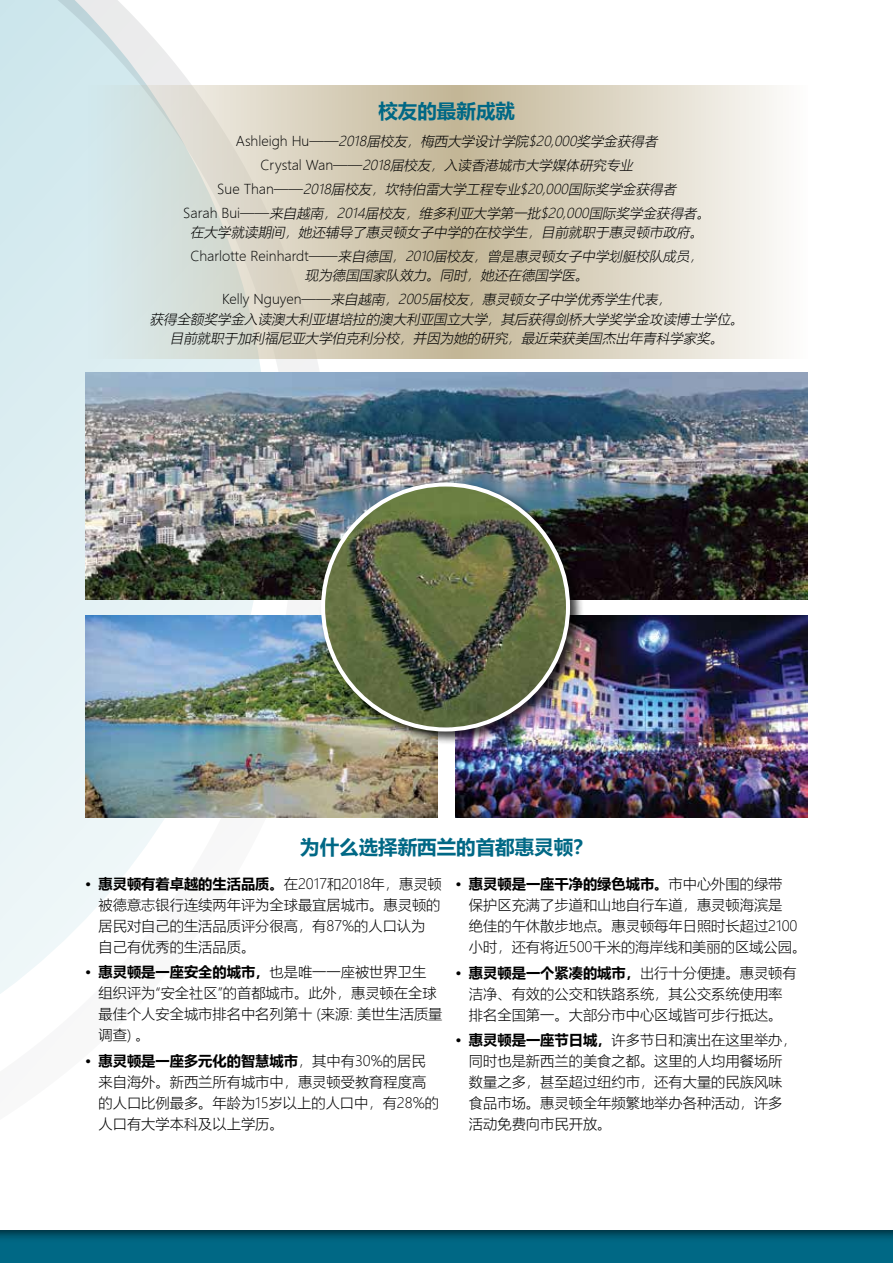
<style>
.page{position:relative;width:893px;height:1263px;background:#fff}
.page>*{position:absolute;margin:0;border:0;box-sizing:border-box;transform-origin:0 0}
.t1{font:700 19.5px "Microsoft Ya Hei";color:#006885}
.t2{font:300 14.25px/21px "Microsoft Ya Hei";color:#000}
.t3{font:italic 300 13.5px/23.7px "Microsoft Ya Hei";color:#000;text-align:center}
.s1{font-style:normal}
.s2{font-weight:700}
</style>
<div class="page">
<div style="left:0;top:1227px;width:893px;height:36px;background:#000;opacity:.61"></div>
<svg style="left:0;top:359px;width:334px;height:872px"></svg>
<svg style="left:0;top:0;width:268px;height:1122px"></svg>
<img style="left:85px;top:372px;width:723px;height:227px">
<img style="left:455px;top:615px;width:353px;height:202px">
<img style="left:85px;top:615px;width:352px;height:202px">
<div style="left:319px;top:480px;width:265px;height:265px;background:#000;opacity:.75"></div>
<img style="left:323px;top:486px;width:245px;height:243px">
<svg style="left:85px;top:85px;width:692px;height:274px;background:#d8d5c5"></svg>
<h1 class="t1" style="left:378px;top:98px;width:138px">校友的最新成就</h1>
<p class="t3" style="left:183px;top:129px;width:532px"><span class="s1">A s h l e i g h H u — —</span> 2018届校友，梅西大学设计学院$20,000奖学金获得者<br><span class="s1">C r y s t a l W a n — —</span> 2018届校友，入读香港城市大学媒体研究专业<br><span class="s1">S u e T h a n — —</span> 2018届校友，坎特伯雷大学工程专业$20,000国际奖学金获得者<br><span class="s1">S a r a h B u i — —</span> 来自越南，2014届校友，维多利亚大学第一批$20,000国际奖学金获得者。</p>
<p class="t3" style="left:190px;top:220px;width:518px;text-align:left">在大学就读期间，她还辅导了惠灵顿女子中学的在校学生，目前就职于惠灵顿市政府。<br><span class="s1">C h a r l o t t e R e i n h a r d t——</span>来自德国，2010届校友，曾是惠灵顿女子中学划艇校队成员，</p>
<p class="t3" style="left:222px;top:263px;width:454px">现为德国国家队效力。同时，她还在德国学医。<br><span class="s1">K e l l y N g u y e n ——</span>来自越南，2005届校友，惠灵顿女子中学优秀学生代表，</p>
<p class="t3" style="left:150px;top:309px;width:599px;line-height:19.5px">获得全额奖学金入读澳大利亚堪培拉的澳大利亚国立大学，其后获得剑桥大学奖学金攻读博士学位。目前就职于加利福尼亚大学伯克利分校，并因为她的研究，最近荣获美国杰出年青科学家奖。</p>
<h1 class="t1" style="left:300px;top:834px;width:294px">为什么选择新西兰的首都惠灵顿？</h1>
<p class="t2" style="left:99px;top:873px;width:345px;text-indent:-13px"><span class="s2">• 惠灵顿有着卓越的生活品质。</span>在2017和2018年，惠灵顿被德意志银行连续两年评为全球最宜居城市。惠灵顿的居民对自己的生活品质评分很高，有87%的人口认为自己有优秀的生活品质。</p>
<p class="t2" style="left:99px;top:961px;width:345px;text-indent:-13px"><span class="s2">• 惠灵顿是一座安全的城市，</span>也是唯一一座被世界卫生组织评为“安全社区”的首都城市。此外，惠灵顿在全球最佳个人安全城市排名中名列第十 (来源: 美世生活质量调查) 。</p>
<p class="t2" style="left:99px;top:1050px;width:342px;text-indent:-13px"><span class="s2">• 惠灵顿是一座多元化的智慧城市</span>，其中有30%的居民来自海外。新西兰所有城市中，惠灵顿受教育程度高的人口比例最多。年龄为15岁以上的人口中，有28%的人口有大学本科及以上学历。</p>
<p class="t2" style="left:469px;top:873px;width:339px;text-indent:-13px"><span class="s2">• 惠灵顿是一座干净的绿色城市。</span>市中心外围的绿带<br>保护区充满了步道和山地自行车道，惠灵顿海滨是<br>绝佳的午休散步地点。惠灵顿每年日照时长超过2100小时，还有将近500千米的海岸线和美丽的区域公园。</p>
<p class="t2" style="left:455px;top:961px;width:343px;text-align:center"><span class="s2">• 惠灵顿是一个紧凑的城市，</span>出行十分便捷。惠灵顿有洁净、有效的公交和铁路系统，其公交系统使用率<br>排名全国第一。大部分市中心区域皆可步行抵达。</p>
<p class="t2" style="left:469px;top:1029px;width:329px;text-indent:-13px"><span class="s2">• 惠灵顿是一座节日城，</span>许多节日和演出在这里举办，同时也是新西兰的美食之都。这里的人均用餐场所数量之多，甚至超过纽约市，还有大量的民族风味食品市场。惠灵顿全年频繁地举办各种活动，许多活动免费向市民开放。</p>
</div>
